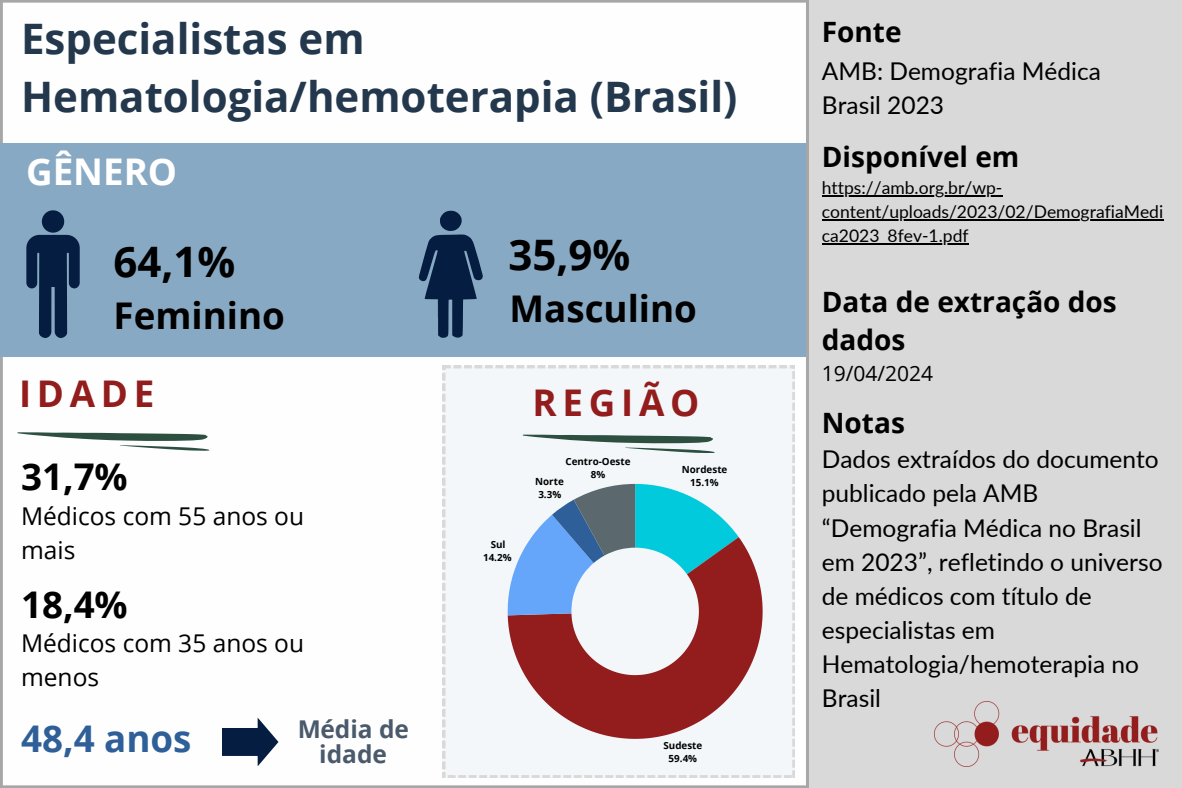
<style>
.page{position:relative;width:1182px;height:788px;background:#fff}
.page>*{position:absolute;margin:0;border:0;box-sizing:border-box;transform-origin:0 0}
.t1{font:700 42px/57.8px "Open Sans";color:#24384d}
.t2{font:700 42px "Open Sans";color:#000}
.t3{font:700 36.75px "Open Sans";color:#000}
.t4{font:700 36.75px "Open Sans";letter-spacing:.155em;color:#931c1c}
.t5{font:700 36.75px "Open Sans";color:#2f5f98}
.t6{font:700 36.75px "Open Sans";color:#fff}
.t7{font:700 28px/38.1px "Open Sans";color:#000}
.t8{font:24.5px/34.1px "Lato";color:#000}
.t9{font:24.5px/34.1px "Open Sans";color:#000}
.t10{font:700 24.5px/25px "Open Sans";color:#24384d;text-align:center}
.t11{font:21px "Open Sans";color:#000}
.t12{font:17.5px "Lato";color:#000}
.t13{font:700 9.8px/13px "Open Sans";color:#000;text-align:center}
</style>
<div class="page">
<div style="left:0;top:0;width:1181px;height:787px;background:#d9d9d9"></div>
<div style="left:0;top:0;width:808px;height:787px;background:#fefefe"></div>
<img style="left:934px;top:701px;width:224px;height:65px">
<div style="left:0;top:143px;width:805px;height:213px;background:#88a9c3"></div>
<svg style="left:17px;top:432px;width:193px;height:18px;background:#b2beb9"></svg>
<svg style="left:26px;top:210px;width:54px;height:128px"></svg>
<svg style="left:419px;top:210px;width:64px;height:128px"></svg>
<svg style="left:222px;top:717px;width:56px;height:49px;background:#758295"></svg>
<div style="left:443px;top:366px;width:351px;height:411px;background:#f3f7fa"></div>
<hr style="left:821px;top:195px;width:181px;height:2px;background:#000">
<hr style="left:821px;top:219px;width:342px;height:1px;background:#000">
<hr style="left:821px;top:243px;width:147px;height:1px;background:#000">
<svg style="left:507px;top:537px;width:255px;height:201px;background:#b87172"></svg>
<svg style="left:507px;top:484px;width:231px;height:131px;background:#8cb9cf"></svg>
<svg style="left:522px;top:434px;width:193px;height:19px;background:#aebcb9"></svg>
<p class="t1" style="left:21px;top:9px;width:717px">Especialistas em<br>Hematologia/hemoterapia (Brasil)</p>
<h1 class="t7" style="left:821px;top:12px;width:81px">Fonte</h1>
<h1 class="t8" style="left:821px;top:53px;width:280px">AMB: Demografia Médica<br>Brasil 2023</h1>
<h3 class="t7" style="left:821px;top:137px;width:199px">Disponível em</h3>
<h2 class="t12" style="left:821px;top:177px;width:182px">https://amb.org.br/wp-</h2>
<p class="t12" style="left:821px;top:200px;width:343px">content/uploads/2023/02/DemografiaMedi</p>
<h3 class="t12" style="left:821px;top:224px;width:148px">ca2023_8fev-1.pdf</h3>
<h3 class="t6" style="left:26px;top:146px;width:153px">GÊNERO</h3>
<h6 class="t2" style="left:508px;top:225px;width:123px">35,9%</h6>
<h2 class="t3" style="left:509px;top:282px;width:189px">Masculino</h2>
<p class="t2" style="left:113px;top:232px;width:123px">64,1%</p>
<h3 class="t3" style="left:113px;top:289px;width:173px">Feminino</h3>
<p class="t7" style="left:821px;top:282px;width:296px">Data de extração dos dados</p>
<p class="t11" style="left:821px;top:359px;width:113px">19/04/2024</p>
<h2 class="t4" style="left:19px;top:368px;width:137px">IDADE</h2>
<h5 class="t4" style="left:532px;top:376px;width:168px">REGIÃO</h5>
<h3 class="t7" style="left:821px;top:403px;width:85px">Notas</h3>
<p class="t8" style="left:821px;top:441px;width:342px">Dados extraídos do documento publicado pela AMB “Demografia Médica no Brasil em 2023”, refletindo o universo de médicos com título de especialistas em<br>Hematologia/hemoterapia no<br>Brasil</p>
<p class="t13" style="left:565px;top:454px;width:67px">Centro-Oeste<br>8%</p>
<p class="t3" style="left:21px;top:451px;width:108px">31,7%</p>
<p class="t13" style="left:681px;top:463px;width:47px">Nordeste<br>15.1%</p>
<p class="t13" style="left:535px;top:475px;width:30px">Norte<br>3.3%</p>
<p class="t9" style="left:21px;top:498px;width:284px">Médicos com 55 anos ou mais</p>
<p class="t13" style="left:483px;top:537px;width:30px">Sul<br>14.2%</p>
<h4 class="t3" style="left:21px;top:578px;width:108px">18,4%</h4>
<p class="t9" style="left:21px;top:625px;width:284px">Médicos com 35 anos ou menos</p>
<p class="t10" style="left:297px;top:716px;width:113px">Média de idade</p>
<p class="t5" style="left:21px;top:712px;width:172px">48,4 anos</p>
<p class="t13" style="left:663px;top:739px;width:40px">Sudeste<br>59.4%</p>
</div>
